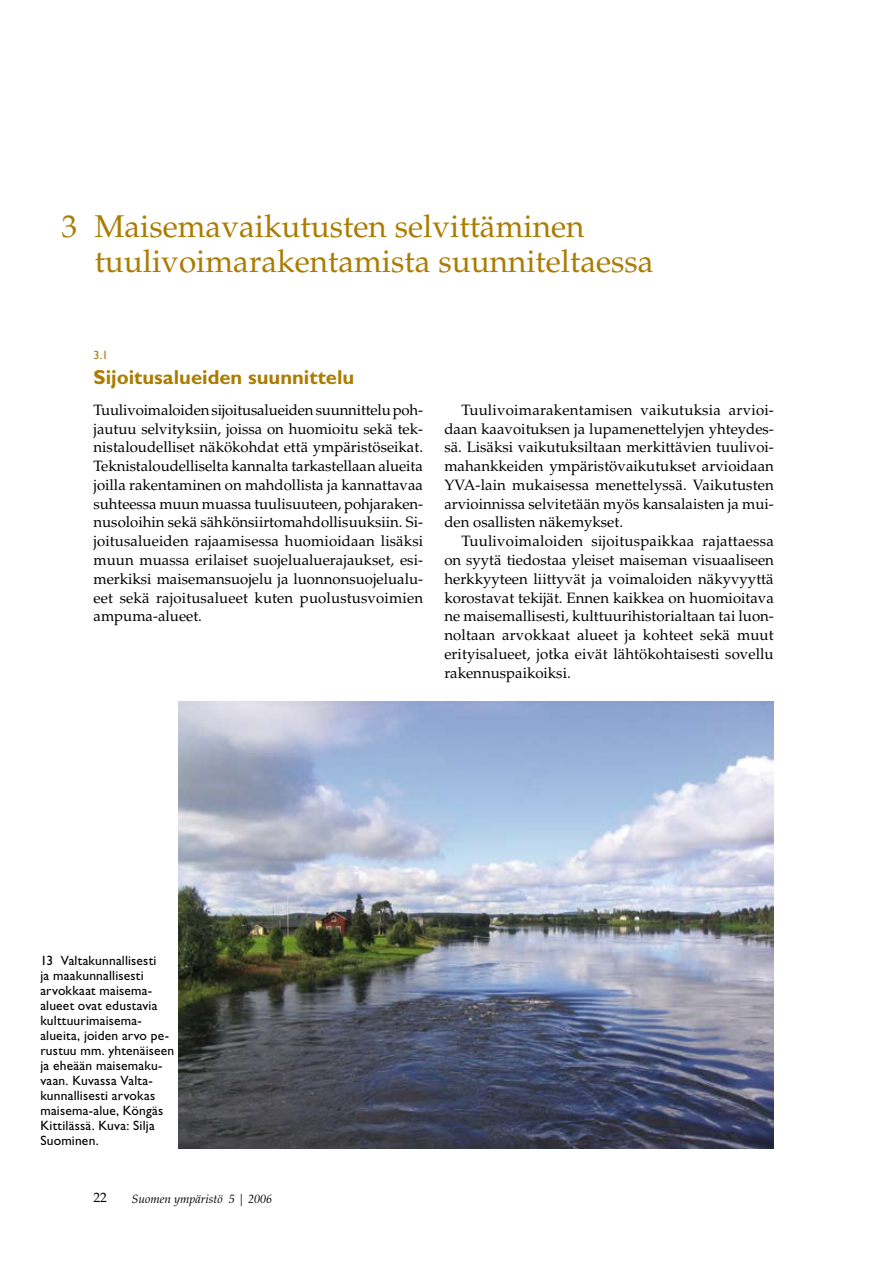
<style>
.page{position:relative;width:893px;height:1263px;background:#fff}
.page>*{position:absolute;margin:0;border:0;box-sizing:border-box;transform-origin:0 0}
._1__ots{font:31.5px/34.5px "Palatino LT Std";color:#ab7c00}
.t1{font:700 20.25px "Gill Sans Std";color:#ab7c00}
.Leipä_sis{font:15px/18.8px "Palatino LT Std";color:#000;text-align:justify}
.leipä_1_kpl{font:15px/18.8px "Palatino LT Std";letter-spacing:.01em;color:#000;text-align:justify}
.Kuvateksti___luette{font:13.5px/15px "Gill Sans Std";letter-spacing:.015em;color:#000}
.t2{font:13.5px "Palatino LT Std";color:#000}
.alaviite{font:italic 12px "Palatino LT Std";color:#000}
.t3{font:12px "Gill Sans Std";color:#ab7c00}
</style>
<div class="page">
<img style="left:179px;top:702px;width:595px;height:446px">
<p class="_1__ots" style="left:95px;top:210px;width:560px;text-indent:-33px">3 Maisemavaikutusten selvittäminen tuulivoimarakentamista suunniteltaessa</p>
<p class="t3" style="left:94px;top:348px;width:16px">3.1</p>
<p class="t1" style="left:94px;top:365px;width:262px">Sijoitusalueiden suunnittelu</p>
<p class="leipä_1_kpl" style="left:94px;top:401px;width:331px">Tuulivoimaloiden sijoitusalueiden suunnittelu poh&shy;jautuu selvityksiin, joissa on huomioitu sekä tek&shy;nistaloudelliset näkökohdat että ympäristöseikat.<br>Teknistaloudelliselta kannalta tarkastellaan alueita joilla rakentaminen on mahdollista ja kannattavaa suhteessa muun muassa tuulisuuteen, pohjaraken&shy;nusoloihin sekä sähkönsiirtomahdollisuuksiin. Si&shy;joitusalueiden rajaamisessa huomioidaan lisäksi muun muassa erilaiset suojelualuerajaukset, esi&shy;merkiksi maisemansuojelu ja luonnonsuojelualu&shy;eet sekä rajoitusalueet kuten puolustusvoimien ampuma-alueet.</p>
<p class="Leipä_sis" style="left:444px;top:401px;width:331px;text-indent:17px">Tuulivoimarakentamisen vaikutuksia arvioi&shy;daan kaavoituksen ja lupamenettelyjen yhteydes&shy;sä. Lisäksi vaikutuksiltaan merkittävien tuulivoi&shy;mahankkeiden ympäristövaikutukset arvioidaan YVA-lain mukaisessa menettelyssä. Vaikutusten arvioinnissa selvitetään myös kansalaisten ja mui&shy;den osallisten näkemykset.</p>
<p class="Leipä_sis" style="left:444px;top:532px;width:331px;text-indent:17px">Tuulivoimaloiden sijoituspaikkaa rajattaessa on syytä tiedostaa yleiset maiseman visuaaliseen herkkyyteen liittyvät ja voimaloiden näkyvyyttä korostavat tekijät. Ennen kaikkea on huomioitava ne maisemallisesti, kulttuurihistorialtaan tai luon&shy;noltaan arvokkaat alueet ja kohteet sekä muut erityisalueet, jotka eivät lähtökohtaisesti sovellu rakennuspaikoiksi.</p>
<p class="Kuvateksti___luette" style="left:40px;top:953px;width:119px">13 Valtakunnallisesti ja maakunnallisesti arvokkaat maisema&shy;alueet ovat edustavia kulttuurimaisema-</p>
<p class="Kuvateksti___luette" style="left:40px;top:1028px;width:135px">alueita, joiden arvo pe&shy;rustuu mm. yhtenäiseen ja eheään maisemaku&shy;vaan. Kuvassa Valta&shy;kunnallisesti arvokas maisema-alue, Köngäs<br>Kittilässä. Kuva: Silja<br>Suominen.</p>
<p class="t2" style="left:94px;top:1190px;width:15px">22</p>
<p class="alaviite" style="left:132px;top:1192px;width:142px">Suomen ympäristö 5 | 2006</p>
</div>
